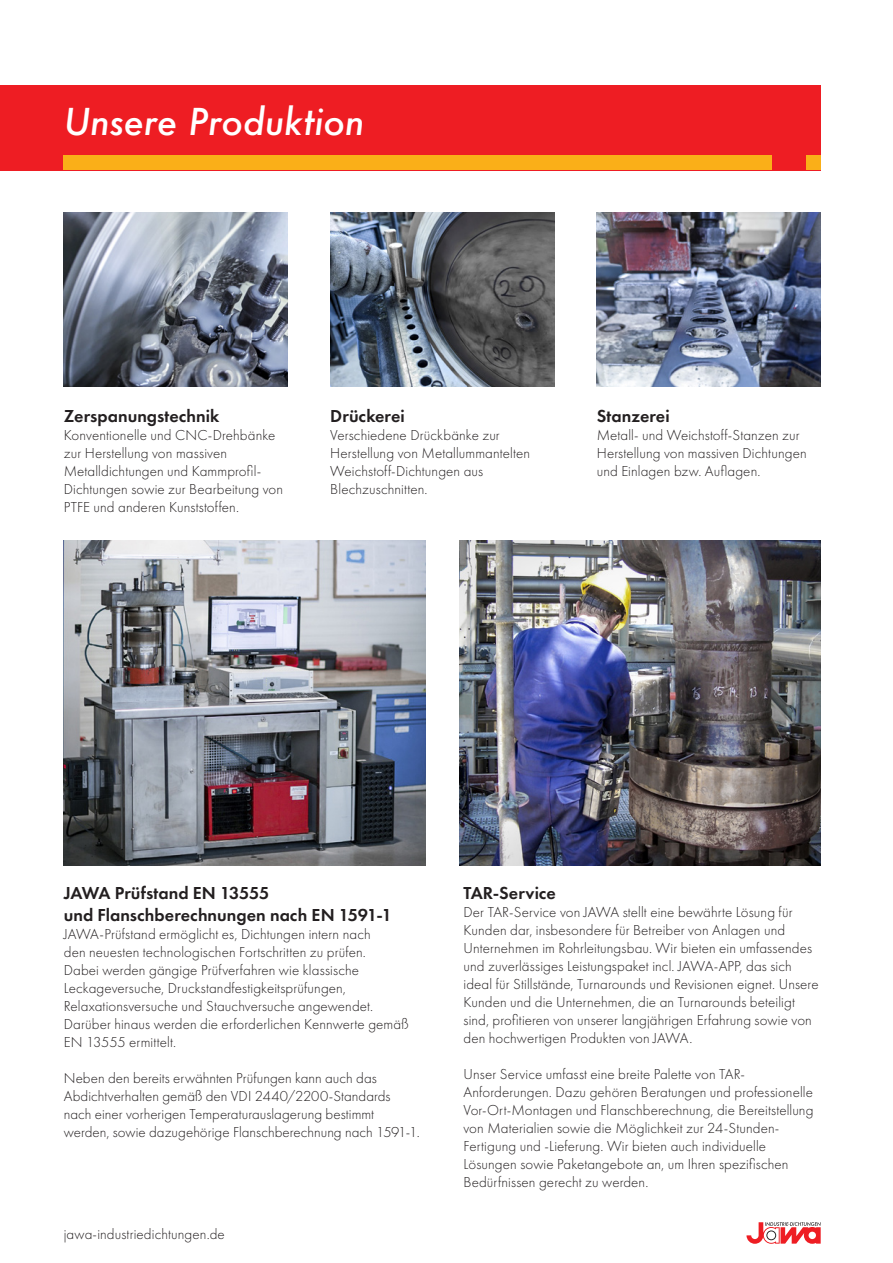
<style>
.page{position:relative;width:893px;height:1263px;background:#fff}
.page>*{position:absolute;margin:0;border:0;box-sizing:border-box;transform-origin:0 0}
.t1{font:italic 500 36px "Futura";letter-spacing:-.01em;color:#fff}
.t2{font:600 18px "Futura PT";color:#231f20}
.t3{font:300 15px/18px "Futura PT";letter-spacing:.005em;color:#231f20}
</style>
<div class="page">
<div style="left:0;top:85px;width:821px;height:85px;background:#ee1d23"></div>
<div style="left:64px;top:155px;width:708px;height:15px;background:#faaf18"></div>
<div style="left:806px;top:155px;width:15px;height:15px;background:#faaf18"></div>
<img style="left:64px;top:213px;width:224px;height:174px">
<img style="left:459px;top:540px;width:362px;height:325px">
<img style="left:64px;top:540px;width:361px;height:325px">
<img style="left:330px;top:213px;width:224px;height:174px">
<img style="left:597px;top:213px;width:224px;height:174px">
<svg style="left:746px;top:1222px;width:75px;height:22px"></svg>
<p class="t1" style="left:64px;top:97px;width:302px">Unsere Produktion</p>
<p class="t2" style="left:64px;top:405px;width:157px">Zerspanungstechnik</p>
<p class="t3" style="left:64px;top:426px;width:221px">Konventionelle und CNC-Drehbänke zur Herstellung von massiven Metalldichtungen und Kammprofil-Dichtungen sowie zur Bearbeitung von PTFE und anderen Kunststoffen.</p>
<p class="t2" style="left:330px;top:405px;width:76px">Drückerei</p>
<p class="t3" style="left:330px;top:426px;width:201px">Verschiedene Drückbänke zur<br>Herstellung von Metallummantelten<br>Weichstoff-Dichtungen aus<br>Blechzuschnitten.</p>
<p class="t2" style="left:597px;top:405px;width:74px">Stanzerei</p>
<p class="t3" style="left:597px;top:426px;width:211px">Metall- und Weichstoff-Stanzen zur<br>Herstellung von massiven Dichtungen und Einlagen bzw. Auflagen.</p>
<p class="t2" style="left:64px;top:882px;width:207px">JAWA Prüfstand EN 13555</p>
<p class="t2" style="left:64px;top:903px;width:330px">und Flanschberechnungen nach EN 1591-1</p>
<p class="t3" style="left:64px;top:925px;width:346px">JAWA-Prüfstand ermöglicht es, Dichtungen intern nach<br>den neuesten technologischen Fortschritten zu prüfen.<br>Dabei werden gängige Prüfverfahren wie klassische Leckageversuche, Druckstandfestigkeitsprüfungen, Relaxationsversuche und Stauchversuche angewendet.<br>Darüber hinaus werden die erforderlichen Kennwerte gemäß EN 13555 ermittelt.</p>
<p class="t3" style="left:64px;top:1069px;width:357px">Neben den bereits erwähnten Prüfungen kann auch das Abdichtverhalten gemäß den VDI 2440/2200-Standards nach einer vorherigen Temperaturauslagerung bestimmt werden, sowie dazugehörige Flanschberechnung nach 1591-1.</p>
<p class="t3" style="left:64px;top:1225px;width:163px">jawa-industriedichtungen.de</p>
<p class="t2" style="left:463px;top:882px;width:94px">TAR-Service</p>
<p class="t3" style="left:463px;top:903px;width:357px">Der TAR-Service von JAWA stellt eine bewährte Lösung für Kunden dar, insbesondere für Betreiber von Anlagen und Unternehmen im Rohrleitungsbau. Wir bieten ein umfassendes und zuverlässiges Leistungspaket incl. JAWA-APP, das sich ideal für Stillstände, Turnarounds und Revisionen eignet. Unsere Kunden und die Unternehmen, die an Turnarounds beteiligt sind, profitieren von unserer langjährigen Erfahrung sowie von den hochwertigen Produkten von JAWA.</p>
<p class="t3" style="left:463px;top:1065px;width:351px">Unser Service umfasst eine breite Palette von TAR-Anforderungen. Dazu gehören Beratungen und professionelle Vor-Ort-Montagen und Flanschberechnung, die Bereitstellung von Materialien sowie die Möglichkeit zur 24-Stunden-Fertigung und -Lieferung. Wir bieten auch individuelle Lösungen sowie Paketangebote an, um Ihren spezifischen Bedürfnissen gerecht zu werden.</p>
</div>
